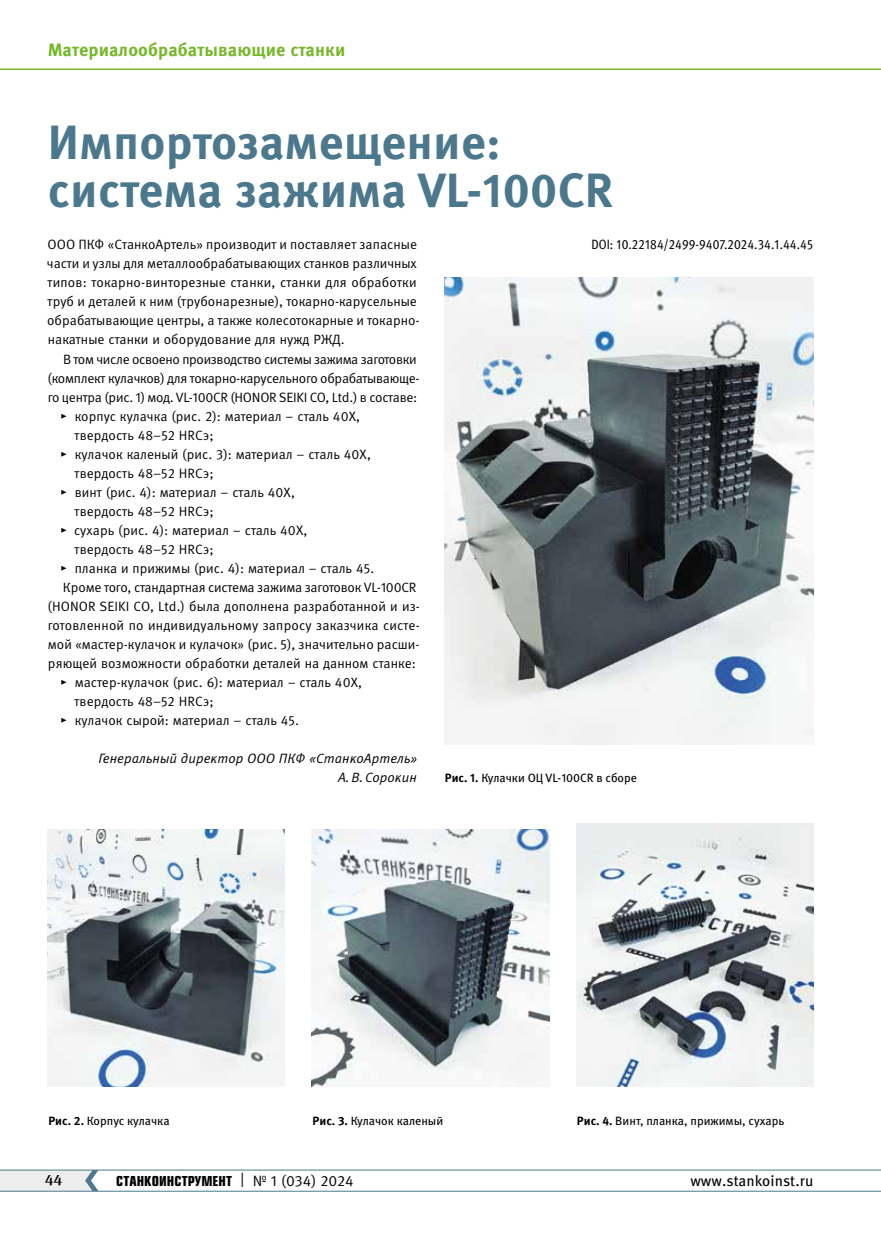
<style>
.page{position:relative;width:881px;height:1234px;background:#fff}
.page>*{position:absolute;margin:0;border:0;box-sizing:border-box;transform-origin:0 0}
.t1{font:700 48px/48px "Meta Pro";letter-spacing:.005em;color:#4b788c}
.t2{font:700 18px "Meta Pro";letter-spacing:.005em;color:#76b82a}
.t3{font:15px "Eurostile Con Hea";letter-spacing:.005em;color:#000}
.t4{font:15px "Meta Pro";color:#000}
.t5{font:500 15px "Meta Serif Pro";color:#000}
.t6{font:13.5px/19px "Meta Pro Norm";color:#000}
.t7{font:13.5px "Meta Pro Norm";letter-spacing:-.02em;color:#000}
.t8{font:13.5px "Meta Pro Norm";letter-spacing:-.025em;color:#000}
.t9{font:13.5px/19px "Meta Pro Norm Ita";letter-spacing:.005em;color:#000;text-align:right}
.t10{font:condensed 13.5px "Meta Pro";letter-spacing:.005em;color:#000}
.t11{font:12px "Meta Pro";color:#000}
.s1{font-weight:700}
.s2{font-family:"Meta Pro Norm"}
</style>
<div class="page">
<hr style="left:0;top:1190px;width:880px;height:1px;background:#4b788c">
<hr style="left:0;top:1169px;width:880px;height:1px;background:#4b788c">
<svg style="left:0;top:1169px;width:98px;height:21px;background:#dde1e4"></svg>
<hr style="left:0;top:68px;width:880px;height:2px;background:#76b82a">
<img style="left:444px;top:278px;width:369px;height:466px">
<img style="left:312px;top:829px;width:237px;height:257px">
<img style="left:48px;top:829px;width:237px;height:257px">
<img style="left:576px;top:823px;width:237px;height:263px">
<h2 class="t2" style="left:48px;top:36px;width:299px">Материалообрабатывающие станки</h2>
<h1 class="t1" style="left:48px;top:115px;width:567px">Импортозамещение: cистема зажима VL‑100CR</h1>
<p class="t6" style="left:47px;top:234px;width:374px">ООО ПКФ «СтанкоАртель» производит и поставляет запасные части и узлы для металлообрабатывающих станков различных типов: токарно-винторезные станки, станки для обработки труб и деталей к ним (трубонарезные), токарно-карусельные обрабатывающие центры, а также колесотокарные и токарно&shy;накатные станки и оборудование для нужд РЖД.</p>
<p class="t8" style="left:63px;top:348px;width:355px">В том числе освоено производство системы зажима заготовки</p>
<p class="t7" style="left:48px;top:367px;width:373px">(комплект кулачков) для токарно-карусельного обрабатывающе-</p>
<p class="t7" style="left:48px;top:386px;width:371px">го центра (рис. 1) мод. VL‑100CR (HONOR SEIKI CO, Ltd.) в составе:</p>
<p class="t6" style="left:60px;top:405px;width:301px">▸ корпус кулачка (рис. 2): материал – сталь 40Х,</p>
<p class="t6" style="left:75px;top:424px;width:140px">твердость 48–52 HRCэ;</p>
<p class="t6" style="left:60px;top:443px;width:312px">▸ кулачок каленый (рис. 3): материал – сталь 40Х,</p>
<p class="t6" style="left:75px;top:462px;width:140px">твердость 48–52 HRCэ;</p>
<p class="t6" style="left:60px;top:481px;width:236px">▸ винт (рис. 4): материал – сталь 40Х,</p>
<p class="t6" style="left:75px;top:500px;width:140px">твердость 48–52 HRCэ;</p>
<p class="t6" style="left:60px;top:519px;width:249px">▸ сухарь (рис. 4): материал – сталь 40Х,</p>
<p class="t6" style="left:74px;top:538px;width:140px">твердость 48–52 HRCэ;</p>
<p class="t6" style="left:60px;top:557px;width:315px">▸ планка и прижимы (рис. 4): материал – сталь 45.</p>
<p class="t6" style="left:63px;top:576px;width:355px">Кроме того, стандартная система зажима заготовок VL‑100CR</p>
<p class="t6" style="left:48px;top:595px;width:373px">(HONOR SEIKI CO, Ltd.) была дополнена разработанной и из-</p>
<p class="t6" style="left:48px;top:614px;width:373px">готовленной по индивидуальному запросу заказчика систе-</p>
<p class="t6" style="left:48px;top:634px;width:373px">мой «мастер-кулачок и кулачок» (рис. 5), значительно расши-</p>
<p class="t6" style="left:48px;top:653px;width:369px">ряющей возможности обработки деталей на данном станке:</p>
<p class="t6" style="left:60px;top:672px;width:303px">▸ мастер-кулачок (рис. 6): материал – сталь 40Х,</p>
<p class="t6" style="left:74px;top:691px;width:140px">твердость 48–52 HRCэ;</p>
<p class="t6" style="left:60px;top:710px;width:240px">▸ кулачок сырой: материал – сталь 45.</p>
<p class="t9" style="left:98px;top:748px;width:320px">Генеральный директор ООО ПКФ «СтанкоАртель»<br>А.В.Сорокин</p>
<p class="t10" style="left:591px;top:234px;width:223px">DOI: 10.22184/2499-9407.2024.34.1.44.45</p>
<p class="t11" style="left:444px;top:768px;width:194px"><span class="s1">Рис. 1.</span> Кулачки ОЦ VL‑100CR в сборе</p>
<p class="t11" style="left:48px;top:1111px;width:123px"><span class="s1">Рис. 2.</span> Корпус кулачка</p>
<p class="t11" style="left:312px;top:1111px;width:132px"><span class="s1">Рис. 3.</span> Кулачок каленый</p>
<p class="t11" style="left:576px;top:1111px;width:209px"><span class="s1">Рис. 4.</span> Винт, планка, прижимы, сухарь</p>
<p class="t5" style="left:45px;top:1168px;width:19px">44</p>
<p class="t3" style="left:116px;top:1169px;width:239px">СТАНКОИНСТРУМЕНТ <span class="s2">| № 1 (034) 2024</span></p>
<p class="t4" style="left:690px;top:1168px;width:124px">www.stankoinst.ru</p>
</div>
